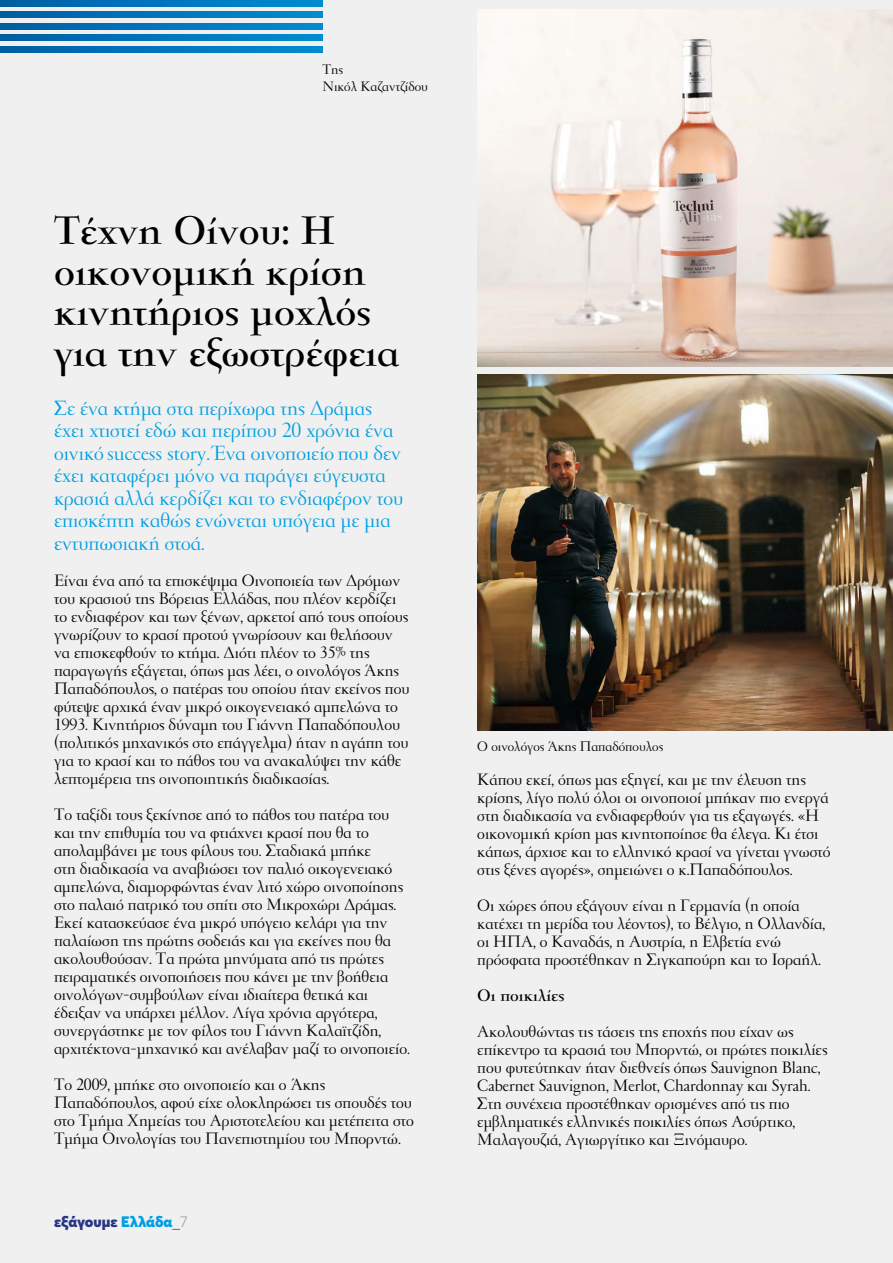
<style>
.page{position:relative;width:893px;height:1263px;background:#f0f0f0}
.page>*{position:absolute;margin:0;border:0;box-sizing:border-box;transform-origin:0 0}
.t1{font:700 43.5px/40.5px "PF Garamond Classic";color:#000}
.t2{font:22.5px/22.5px "PF Garamond Classic";color:#009fe3}
.t3{font:18px/18px "PF Garamond Classic";color:#000}
.t4{font:700 18px "PF Garamond Classic";color:#000}
.t5{font:15px/16.5px "PF Garamond Classic";color:#000}
.t6{font:900 15px "Averta";color:#283583}
.s1{color:#009fe3}
.s2{font-family:"PF Garamond Classic";font-weight:400;color:#000}
.s3{font-weight:100;color:#706f6f}
</style>
<div class="page">
<svg style="left:0;top:46px;width:322px;height:6px"></svg>
<svg style="left:0;top:23px;width:322px;height:6px"></svg>
<svg style="left:0;top:0;width:322px;height:6px"></svg>
<svg style="left:0;top:35px;width:322px;height:6px"></svg>
<svg style="left:0;top:12px;width:322px;height:6px"></svg>
<img style="left:477px;top:375px;width:416px;height:355px">
<img style="left:477px;top:9px;width:416px;height:358px">
<p class="t5" style="left:322px;top:62px;width:107px">Της<br>Νικόλ Καζαντζίδου</p>
<h1 class="t1" style="left:54px;top:212px;width:347px">Τέχνη Οίνου: Η οικονομική κρίση κινητήριος μοχλός για την εξωστρέφεια</h1>
<p class="t2" style="left:54px;top:397px;width:351px">Σε ένα κτήμα στα περίχωρα της Δράμας έχει χτιστεί εδώ και περίπου 20 χρόνια ένα οινικό success story. Ένα οινοποιείο που δεν έχει καταφέρει μόνο να παράγει εύγευστα κρασιά αλλά κερδίζει και το ενδιαφέρον του επισκέπτη καθώς ενώνεται υπόγεια με μια εντυπωσιακή στοά.</p>
<p class="t3" style="left:54px;top:572px;width:357px">Είναι ένα από τα επισκέψιμα Οινοποιεία των Δρόμων του κρασιού της Βόρειας Ελλάδας, που πλέον κερδίζει το ενδιαφέρον και των ξένων, αρκετοί από τους οποίους γνωρίζουν το κρασί προτού γνωρίσουν και θελήσουν να επισκεφθούν το κτήμα. Διότι πλέον το 35% της παραγωγής εξάγεται, όπως μας λέει, ο οινολόγος Άκης Παπαδόπουλος, ο πατέρας του οποίου ήταν εκείνος που φύτεψε αρχικά έναν μικρό οικογενειακό αμπελώνα το 1993. Κινητήριος δύναμη του Γιάννη Παπαδόπουλου (πολιτικός μηχανικός στο επάγγελμα) ήταν η αγάπη του για το κρασί και το πάθος του να ανακαλύψει την κάθε λεπτομέρεια της οινοποιητικής διαδικασίας.</p>
<p class="t3" style="left:54px;top:806px;width:357px">Το ταξίδι τους ξεκίνησε από το πάθος του πατέρα του και την επιθυμία του να φτιάχνει κρασί που θα το απολαμβάνει με τους φίλους του. Σταδιακά μπήκε<br>στη διαδικασία να αναβιώσει τον παλιό οικογενειακό αμπελώνα, διαμορφώντας έναν λιτό χώρο οινοποίησης στο παλαιό πατρικό του σπίτι στο Μικροχώρι Δράμας.<br>Εκεί κατασκεύασε ένα μικρό υπόγειο κελάρι για την παλαίωση της πρώτης σοδειάς και για εκείνες που θα ακολουθούσαν. Τα πρώτα μηνύματα από τις πρώτες πειραματικές οινοποιήσεις που κάνει με την βοήθεια οινολόγων-συμβούλων είναι ιδιαίτερα θετικά και έδειξαν να υπάρχει μέλλον. Λίγα χρόνια αργότερα, συνεργάστηκε με τον φίλος του Γιάννη Καλαϊτζίδη, αρχιτέκτονα-μηχανικό και ανέλαβαν μαζί το οινοποιείο.</p>
<p class="t3" style="left:54px;top:1076px;width:361px">Το 2009, μπήκε στο οινοποιείο και ο Άκης Παπαδόπουλος, αφού είχε ολοκληρώσει τις σπουδές του στο Τμήμα Χημείας του Αριστοτελείου και μετέπειτα στο Τμήμα Οινολογίας του Πανεπιστημίου του Μπορντώ.</p>
<p class="t6" style="left:54px;top:1211px;width:135px">εξάγουμε <span class="s1">Ελλάδα</span><span class="s2">_</span><span class="s3">7</span></p>
<p class="t5" style="left:477px;top:739px;width:187px">Ο οινολόγος Άκης Παπαδόπουλος</p>
<p class="t3" style="left:477px;top:771px;width:355px">Κάπου εκεί, όπως μας εξηγεί, και με την έλευση της κρίσης, λίγο πολύ όλοι οι οινοποιοί μπήκαν πιο ενεργά στη διαδικασία να ενδιαφερθούν για τις εξαγωγές. «Η οικονομική κρίση μας κινητοποίησε θα έλεγα. Κι έτσι κάπως, άρχισε και το ελληνικό κρασί να γίνεται γνωστό στις ξένες αγορές», σημειώνει ο κ.Παπαδόπουλος.</p>
<p class="t3" style="left:477px;top:897px;width:349px">Οι χώρες όπου εξάγουν είναι η Γερμανία (η οποία κατέχει τη μερίδα του λέοντος), το Βέλγιο, η Ολλανδία, οι ΗΠΑ, ο Καναδάς, η Αυστρία, η Ελβετία ενώ πρόσφατα προστέθηκαν η Σιγκαπούρη και το Ισραήλ.</p>
<p class="t4" style="left:477px;top:987px;width:89px">Οι ποικιλίες</p>
<p class="t3" style="left:477px;top:1023px;width:352px">Ακολουθώντας τις τάσεις της εποχής που είχαν ως επίκεντρο τα κρασιά του Μπορντώ, οι πρώτες ποικιλίες που φυτεύτηκαν ήταν διεθνείς όπως Sauvignon Blanc, Cabernet Sauvignon, Merlot, Chardonnay και Syrah.<br>Στη συνέχεια προστέθηκαν ορισμένες από τις πιο εμβληματικές ελληνικές ποικιλίες όπως Ασύρτικο, Μαλαγουζιά, Αγιωργίτικο και Ξινόμαυρο.</p>
</div>
